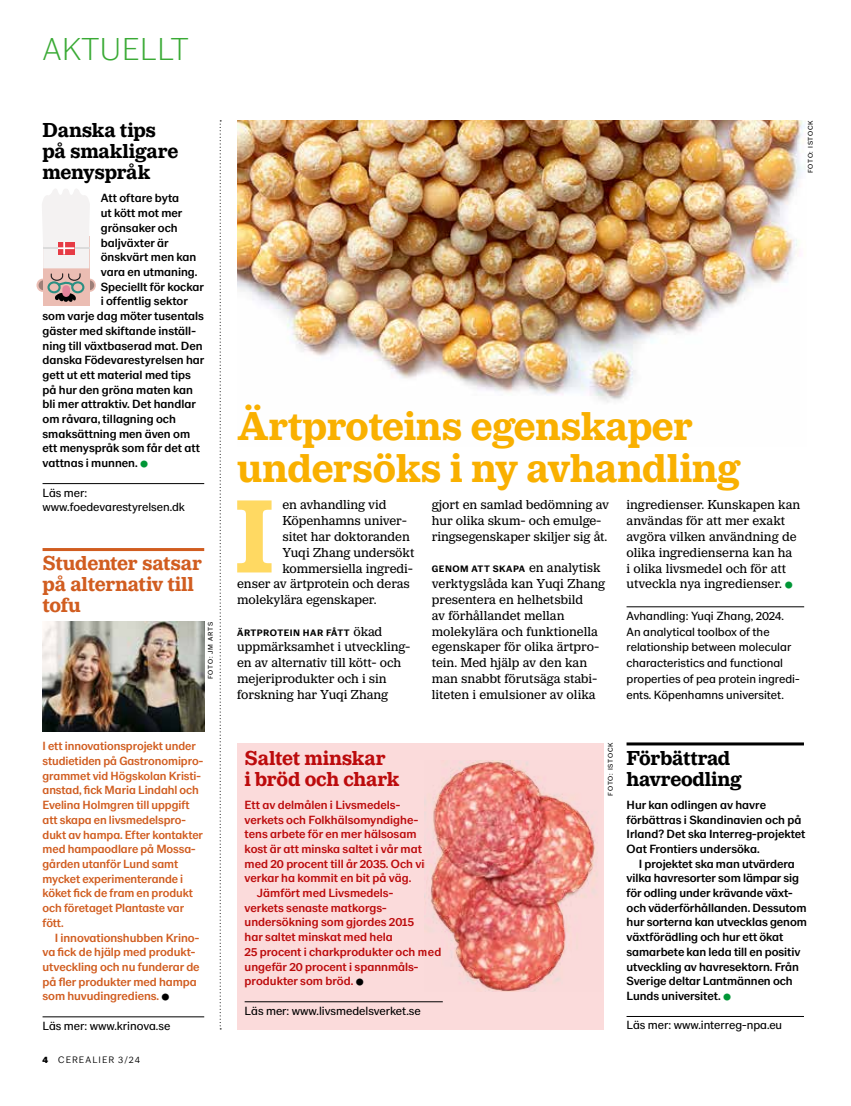
<style>
.page{position:relative;width:851px;height:1106px;background:#fff}
.page>*{position:absolute;margin:0;border:0;box-sizing:border-box;transform-origin:0 0}
.t1{font:700 108px "LM Serif";color:#ffd962}
.t2{font:700 41.85px/41.8px "LM Serif";letter-spacing:-.01em;color:#f9b000}
.t3{font:200 33px "LM Sans 201902";letter-spacing:.005em;color:#3aaa35}
.t4{font:700 21px/21px "LM Serif";letter-spacing:-.01em;color:#000}
.t5{font:700 21px/21px "LM Serif";letter-spacing:-.01em;color:#d15d20}
.t6{font:700 21px/21px "LM Serif";letter-spacing:-.015em;color:#c00d0e}
.t7{font:13.5px/15.8px "LM Serif";letter-spacing:-.005em;color:#000}
.t8{font:500 12.3px/14.7px "LM Sans 201902";color:#000}
.t9{font:500 12.3px/14.7px "LM Sans 201902";letter-spacing:-.005em;color:#d15d20}
.t10{font:500 12.3px "LM Sans 201902";color:#c00d0e}
.t11{font:12.3px/15.8px "LM Sans 201902";color:#000}
.t12{font:700 9.75px "LM Sans 201902";letter-spacing:.05em;color:#000}
.t13{font:300 9.75px "LM Sans 201902";letter-spacing:.105em;color:#000}
.t14{font:7.05px "LM Sans 201902";letter-spacing:.09em;color:#000}
.s1{font-weight:900}
.s2{font-family:"LM Serif";font-weight:400;font-size:13.5px}
</style>
<div class="page">
<img style="left:237px;top:120px;width:568px;height:283px">
<hr style="left:43px;top:483px;width:161px;height:1px;background:#000">
<hr style="left:43px;top:548px;width:161px;height:3px;background:#d15d20">
<hr style="left:43px;top:1016px;width:161px;height:1px;background:#000">
<svg style="left:220px;top:120px;width:1px;height:909px"></svg>
<svg style="left:36px;top:279px;width:13px;height:13px"></svg>
<svg style="left:84px;top:279px;width:12px;height:13px"></svg>
<div style="left:39px;top:280px;width:10px;height:10px;background:#9e7f78;border-radius:50%"></div>
<div style="left:83px;top:280px;width:11px;height:10px;background:#9e7f78;border-radius:50%"></div>
<div style="left:43px;top:236px;width:46px;height:70px;background:#ebbdb3"></div>
<svg style="left:42px;top:189px;width:48px;height:114px"></svg>
<hr style="left:626px;top:606px;width:178px;height:1px;background:#000">
<div style="left:237px;top:742px;width:367px;height:287px;background:#fbdbdb"></div>
<hr style="left:244px;top:1001px;width:198px;height:1px;background:#000">
<hr style="left:626px;top:742px;width:177px;height:3px;background:#000">
<hr style="left:626px;top:1016px;width:177px;height:1px;background:#000">
<img style="left:43px;top:622px;width:161px;height:109px">
<img style="left:424px;top:761px;width:174px;height:230px">
<h3 class="t3" style="left:43px;top:31px;width:148px">AKTUELLT</h3>
<h3 class="t4" style="left:43px;top:120px;width:137px">Danska tips på smakligare menyspråk</h3>
<p class="t8" style="left:101px;top:191px;width:80px">Att oftare byta</p>
<p class="t8" style="left:101px;top:206px;width:83px">ut kött mot mer</p>
<p class="t8" style="left:101px;top:220px;width:78px">grönsaker och</p>
<p class="t8" style="left:101px;top:235px;width:69px">baljväxter är</p>
<p class="t8" style="left:101px;top:250px;width:97px">önskvärt men kan</p>
<p class="t8" style="left:101px;top:264px;width:98px">vara en utmaning.</p>
<p class="t8" style="left:101px;top:279px;width:105px">Speciellt för kockar</p>
<p class="t8" style="left:101px;top:294px;width:89px">i offentlig sektor</p>
<p class="t8" style="left:43px;top:308px;width:163px">som varje dag möter tusentals</p>
<p class="t8" style="left:43px;top:323px;width:155px">gäster med skiftande inställ-</p>
<p class="t8" style="left:43px;top:338px;width:162px">ning till växtbaserad mat. Den</p>
<p class="t8" style="left:43px;top:353px;width:163px">danska Födevarestyrelsen har</p>
<p class="t8" style="left:43px;top:367px;width:150px">gett ut ett material med tips</p>
<p class="t8" style="left:43px;top:382px;width:152px">på hur den gröna maten kan</p>
<p class="t8" style="left:43px;top:397px;width:155px">bli mer attraktiv. Det handlar</p>
<p class="t8" style="left:43px;top:411px;width:135px">om råvara, tillagning och</p>
<p class="t8" style="left:43px;top:426px;width:149px">smaksättning men även om</p>
<p class="t8" style="left:43px;top:441px;width:159px">ett menyspråk som får det att</p>
<p class="t8" style="left:43px;top:455px;width:97px">vattnas i munnen.</p>
<p class="t11" style="left:43px;top:485px;width:144px;line-height:14.7px">Läs mer: www.foedevarestyrelsen.dk</p>
<h3 class="t5" style="left:43px;top:553px;width:161px">Studenter satsar på alternativ till tofu</h3>
<p class="t14" style="left:206px;top:679px;width:59px;rotate:-90deg">FOTO: JM ARTS</p>
<p class="t9" style="left:43px;top:739px;width:162px">I ett innovationsprojekt under studietiden på Gastronomipro&shy;grammet vid Högskolan Kristi&shy;anstad, fick Maria Lindahl och<br>Evelina Holmgren till uppgift att skapa en livsmedelspro&shy;dukt av hampa. Efter kontakter med hampaodlare på Mossa&shy;gården utanför Lund samt mycket experimenterande i köket fick de fram en produkt och företaget Plantaste var fött.</p>
<p class="t9" style="left:43px;top:930px;width:159px;text-indent:12px">I innovationshubben Krino&shy;va fick de hjälp med produkt&shy;utveckling och nu funderar de på fler produkter med hampa som huvudingrediens.</p>
<p class="t11" style="left:43px;top:1017px;width:129px">Läs mer: www.krinova.se</p>
<p class="t13" style="left:43px;top:1054px;width:99px"><span class="s1">4</span> CEREALIER 3/24</p>
<p class="t14" style="left:806px;top:173px;width:54px;rotate:-90deg">FOTO: ISTOCK</p>
<h2 class="t2" style="left:237px;top:406px;width:505px">Ärtproteins egenskaper undersöks i ny avhandling</h2>
<h1 class="t1" style="left:234px;top:475px;width:41px">I</h1>
<p class="t7" style="left:282px;top:497px;width:106px">en avhandling vid</p>
<p class="t7" style="left:282px;top:513px;width:126px">Köpenhamns univer-</p>
<p class="t7" style="left:282px;top:528px;width:129px">sitet har doktoranden</p>
<p class="t7" style="left:282px;top:544px;width:133px">Yuqi Zhang undersökt</p>
<p class="t7" style="left:282px;top:560px;width:132px">kommersiella ingredi-</p>
<p class="t7" style="left:237px;top:576px;width:174px">enser av ärtprotein och deras</p>
<p class="t7" style="left:237px;top:591px;width:141px">molekylära egenskaper.</p>
<p class="t12" style="left:237px;top:626px;width:147px">ÄRTPROTEIN HAR FÅTT <span class="s2">ökad</span></p>
<p class="t7" style="left:237px;top:639px;width:175px">uppmärksamhet i utveckling&shy;en av alternativ till kött- och mejeriprodukter och i sin forskning har Yuqi Zhang</p>
<p class="t7" style="left:432px;top:497px;width:179px">gjort en samlad bedömning av hur olika skum- och emulge&shy;ringsegenskaper skiljer sig åt.</p>
<p class="t12" style="left:432px;top:563px;width:170px">GENOM ATT SKAPA <span class="s2">en analytisk</span></p>
<p class="t7" style="left:432px;top:576px;width:175px">verktygslåda kan Yuqi Zhang presentera en helhetsbild<br>av förhållandet mellan molekylära och funktionella egenskaper för olika ärtpro&shy;tein. Med hjälp av den kan man snabbt förutsäga stabi&shy;liteten i emulsioner av olika</p>
<p class="t7" style="left:626px;top:497px;width:175px">ingredienser. Kunskapen kan användas för att mer exakt avgöra vilken användning de olika ingredienserna kan ha<br>i olika livsmedel och för att utveckla nya ingredienser.</p>
<p class="t11" style="left:626px;top:607px;width:175px">Avhandling: Yuqi Zhang, 2024.<br>An analytical toolbox of the relationship between molecular characteristics and functional properties of pea protein ingredi&shy;ents. Köpenhamns universitet.</p>
<h3 class="t6" style="left:244px;top:747px;width:156px">Saltet minskar<br>i bröd och chark</h3>
<p class="t10" style="left:244px;top:797px;width:157px">Ett av delmålen i Livsmedels-</p>
<p class="t10" style="left:244px;top:812px;width:175px">verkets och Folkhälsomyndighe-</p>
<p class="t10" style="left:244px;top:827px;width:173px">tens arbete för en mer hälsosam</p>
<p class="t10" style="left:244px;top:841px;width:179px">kost är att minska saltet i vår mat</p>
<p class="t10" style="left:244px;top:856px;width:181px">med 20 procent till år 2035. Och vi</p>
<p class="t10" style="left:244px;top:871px;width:168px">verkar ha kommit en bit på väg.</p>
<p class="t10" style="left:257px;top:885px;width:138px">Jämfört med Livsmedels-</p>
<p class="t10" style="left:244px;top:900px;width:144px">verkets senaste matkorgs-</p>
<p class="t10" style="left:244px;top:915px;width:171px">undersökning som gjordes 2015</p>
<p class="t10" style="left:244px;top:930px;width:150px">har saltet minskat med hela</p>
<p class="t10" style="left:244px;top:944px;width:198px">25 procent i charkprodukter och med</p>
<p class="t10" style="left:244px;top:959px;width:175px">ungefär 20 procent i spannmåls-</p>
<p class="t10" style="left:244px;top:974px;width:110px">produkter som bröd.</p>
<p class="t11" style="left:244px;top:1002px;width:177px">Läs mer: www.livsmedelsverket.se</p>
<p class="t14" style="left:606px;top:795px;width:54px;rotate:-90deg">FOTO: ISTOCK</p>
<h3 class="t4" style="left:626px;top:747px;width:117px">Förbättrad havreodling</h3>
<p class="t8" style="left:626px;top:797px;width:180px">Hur kan odlingen av havre förbättras i Skandinavien och på<br>Irland? Det ska Interreg-projektet<br>Oat Frontiers undersöka.</p>
<p class="t8" style="left:626px;top:856px;width:182px;text-indent:12px">I projektet ska man utvärdera vilka havresorter som lämpar sig för odling under krävande växt&shy;och väderförhållanden. Dessutom hur sorterna kan utvecklas genom växtförädling och hur ett ökat samarbete kan leda till en positiv utveckling av havresektorn. Från<br>Sverige deltar Lantmännen och<br>Lunds universitet.</p>
<p class="t11" style="left:626px;top:1017px;width:157px">Läs mer: www.interreg-npa.eu</p>
</div>
